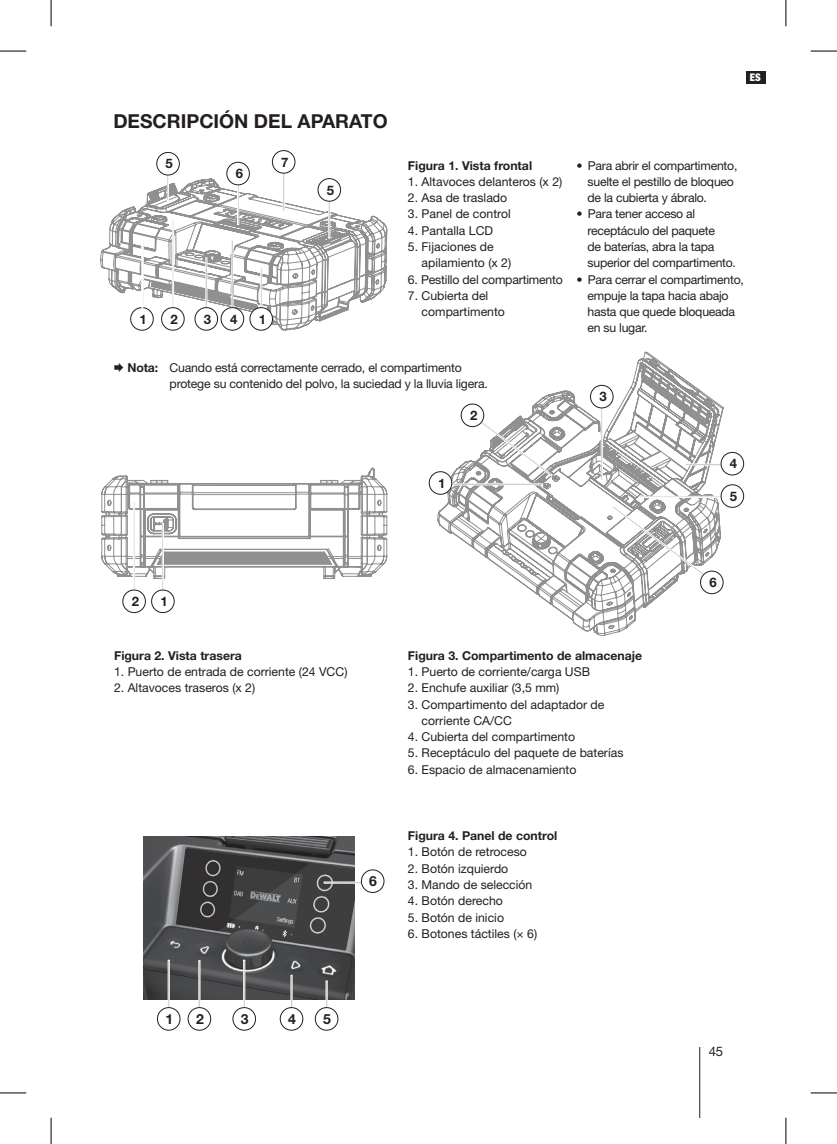
<style>
.page{position:relative;width:837px;height:1144px;background:#fff}
.page>*{position:absolute;margin:0;border:0;box-sizing:border-box;transform-origin:0 0}
.t1{font:700 19.25px "Helvetica Neue LT Std";color:#231f20}
.t2{font:700 14px "Helvetica Neue LT Std";color:#231f20}
.t3{font:700 13.12px "Helvetica Neue LT Std";color:#231f20}
.t4{font:13.12px "Helvetica Neue LT Std";color:#231f20}
.t5{font:12.25px/16.3px "Helvetica Neue LT Std";color:#231f20}
.t6{font:12.25px/16.3px "Helvetica Neue LT Std";letter-spacing:-.02em;color:#231f20}
.t7{font:700 12.25px "Helvetica Neue LT Std";color:#231f20}
.t8{font:900 condensed 11.38px "Helvetica Neue LT Std";color:#fff}
.s1{font-weight:700}
.s2{font-size:10.5px}
</style>
<div class="page">
<hr style="left:699px;top:1047px;width:1px;height:71px;background:#231f20">
<div style="left:746px;top:72px;width:19px;height:12px;background:#231f20"></div>
<svg style="left:437px;top:351px;width:286px;height:285px"></svg>
<img style="left:143px;top:836px;width:211px;height:163px">
<svg style="left:100px;top:179px;width:287px;height:151px"></svg>
<svg style="left:172px;top:218px;width:2px;height:89px"></svg>
<svg style="left:600px;top:408px;width:2px;height:73px"></svg>
<svg style="left:684px;top:463px;width:36px;height:3px"></svg>
<svg style="left:638px;top:496px;width:82px;height:2px"></svg>
<svg style="left:450px;top:420px;width:110px;height:69px"></svg>
<svg style="left:611px;top:505px;width:93px;height:71px"></svg>
<svg style="left:101px;top:468px;width:286px;height:123px"></svg>
<div style="left:151px;top:590px;width:23px;height:23px;border:1px solid #231f20;border-radius:50%"></div>
<div style="left:122px;top:590px;width:24px;height:23px;border:1px solid #231f20;border-radius:50%"></div>
<div style="left:161px;top:307px;width:23px;height:23px;border:1px solid #231f20;border-radius:50%"></div>
<svg style="left:205px;top:257px;width:2px;height:50px"></svg>
<svg style="left:260px;top:267px;width:2px;height:40px"></svg>
<svg style="left:231px;top:240px;width:2px;height:67px"></svg>
<svg style="left:237px;top:185px;width:2px;height:40px"></svg>
<svg style="left:328px;top:201px;width:2px;height:38px"></svg>
<svg style="left:282px;top:173px;width:3px;height:39px"></svg>
<svg style="left:167px;top:175px;width:2px;height:26px"></svg>
<div style="left:130px;top:307px;width:23px;height:23px;border:1px solid #231f20;border-radius:50%"></div>
<div style="left:195px;top:308px;width:22px;height:22px;background:#fff;border-radius:50%"></div>
<div style="left:195px;top:307px;width:23px;height:23px;border:1px solid #231f20;border-radius:50%"></div>
<div style="left:221px;top:308px;width:22px;height:22px;background:#fff;border-radius:50%"></div>
<div style="left:221px;top:307px;width:23px;height:23px;border:1px solid #231f20;border-radius:50%"></div>
<div style="left:250px;top:308px;width:22px;height:22px;background:#fff;border-radius:50%"></div>
<div style="left:249px;top:307px;width:23px;height:23px;border:1px solid #231f20;border-radius:50%"></div>
<div style="left:272px;top:150px;width:23px;height:23px;border:1px solid #231f20;border-radius:50%"></div>
<div style="left:227px;top:162px;width:22px;height:23px;background:#fff;border-radius:50%"></div>
<div style="left:226px;top:162px;width:23px;height:23px;border:1px solid #231f20;border-radius:50%"></div>
<div style="left:156px;top:152px;width:23px;height:23px;border:1px solid #231f20;border-radius:50%"></div>
<div style="left:318px;top:179px;width:22px;height:22px;background:#fff;border-radius:50%"></div>
<div style="left:318px;top:178px;width:23px;height:23px;border:1px solid #231f20;border-radius:50%"></div>
<div style="left:590px;top:385px;width:23px;height:23px;background:#fff;border-radius:50%"></div>
<div style="left:590px;top:385px;width:23px;height:23px;border:1px solid #231f20;border-radius:50%"></div>
<div style="left:429px;top:472px;width:22px;height:22px;background:#fff;border-radius:50%"></div>
<div style="left:429px;top:471px;width:23px;height:23px;border:1px solid #231f20;border-radius:50%"></div>
<div style="left:461px;top:404px;width:22px;height:23px;background:#fff;border-radius:50%"></div>
<div style="left:461px;top:404px;width:23px;height:23px;border:1px solid #231f20;border-radius:50%"></div>
<svg style="left:141px;top:240px;width:3px;height:68px"></svg>
<div style="left:720px;top:452px;width:23px;height:23px;background:#fff;border-radius:50%"></div>
<div style="left:720px;top:452px;width:23px;height:23px;border:1px solid #231f20;border-radius:50%"></div>
<div style="left:720px;top:485px;width:23px;height:22px;background:#fff;border-radius:50%"></div>
<div style="left:720px;top:484px;width:23px;height:24px;border:1px solid #231f20;border-radius:50%"></div>
<div style="left:700px;top:571px;width:23px;height:23px;background:#fff;border-radius:50%"></div>
<div style="left:700px;top:571px;width:23px;height:23px;border:1px solid #231f20;border-radius:50%"></div>
<svg style="left:325px;top:980px;width:2px;height:27px"></svg>
<svg style="left:290px;top:975px;width:2px;height:32px"></svg>
<svg style="left:243px;top:960px;width:2px;height:47px"></svg>
<svg style="left:198px;top:960px;width:2px;height:47px"></svg>
<svg style="left:167px;top:960px;width:3px;height:47px"></svg>
<svg style="left:323px;top:881px;width:38px;height:3px"></svg>
<div style="left:361px;top:870px;width:23px;height:23px;border:1px solid #231f20;border-radius:50%"></div>
<div style="left:315px;top:1007px;width:23px;height:23px;border:1px solid #231f20;border-radius:50%"></div>
<div style="left:280px;top:1007px;width:23px;height:23px;border:1px solid #231f20;border-radius:50%"></div>
<div style="left:233px;top:1007px;width:23px;height:23px;border:1px solid #231f20;border-radius:50%"></div>
<div style="left:188px;top:1007px;width:23px;height:23px;border:1px solid #231f20;border-radius:50%"></div>
<div style="left:157px;top:1007px;width:23px;height:23px;border:1px solid #231f20;border-radius:50%"></div>
<svg style="left:0;top:51px;width:26px;height:1px"></svg>
<svg style="left:810px;top:51px;width:26px;height:1px"></svg>
<svg style="left:0;top:1092px;width:26px;height:1px"></svg>
<svg style="left:810px;top:1092px;width:26px;height:1px"></svg>
<svg style="left:51px;top:0;width:1px;height:26px"></svg>
<svg style="left:51px;top:1118px;width:1px;height:26px"></svg>
<svg style="left:785px;top:0;width:1px;height:26px"></svg>
<svg style="left:785px;top:1118px;width:1px;height:26px"></svg>
<h1 class="t1" style="left:113px;top:109px;width:276px">DESCRIPCIÓN DEL APARATO</h1>
<p class="t3" style="left:166px;top:156px;width:9px">5</p>
<p class="t3" style="left:236px;top:165px;width:9px">6</p>
<p class="t3" style="left:281px;top:154px;width:9px">7</p>
<p class="t3" style="left:327px;top:182px;width:9px">5</p>
<p class="t3" style="left:139px;top:311px;width:9px">1</p>
<p class="t3" style="left:170px;top:311px;width:9px">2</p>
<p class="t3" style="left:204px;top:311px;width:9px">3</p>
<p class="t3" style="left:230px;top:311px;width:9px">4</p>
<p class="t3" style="left:259px;top:311px;width:9px">1</p>
<p class="t7" style="left:408px;top:158px;width:126px">Figura 1. Vista frontal</p>
<p class="t5" style="left:408px;top:173px;width:156px">1. Altavoces delanteros (x 2)</p>
<p class="t5" style="left:408px;top:189px;width:101px">2. Asa de traslado</p>
<p class="t5" style="left:408px;top:206px;width:104px">3. Panel de control</p>
<p class="t5" style="left:408px;top:222px;width:87px">4. Pantalla LCD</p>
<p class="t5" style="left:421px;top:238px;width:91px;text-indent:-14px">5. Fijaciones de apilamiento (x 2)</p>
<p class="t5" style="left:408px;top:271px;width:156px">6. Pestillo del compartimento</p>
<p class="t5" style="left:421px;top:287px;width:85px;text-indent:-14px">7. Cubierta del compartimento</p>
<p class="t5" style="left:169px;top:359px;width:320px;text-indent:-42px"><span class="s1">Nota:</span> Cuando está correctamente cerrado, el compartimento protege su contenido del polvo, la suciedad y la lluvia ligera.</p>
<p class="t3" style="left:470px;top:407px;width:9px">2</p>
<p class="t8" style="left:749px;top:71px;width:14px">E N<span class="s2">S</span></p>
<p class="t6" style="left:587px;top:157px;width:151px;text-indent:-11px">• Para abrir el compartimento, suelte el pestillo de bloqueo de la cubierta y ábralo.</p>
<p class="t6" style="left:587px;top:206px;width:150px;text-indent:-11px">• Para tener acceso al receptáculo del paquete<br>de baterías, abra la tapa superior del compartimento.</p>
<p class="t6" style="left:587px;top:271px;width:158px;text-indent:-11px">• Para cerrar el compartimento, empuje la tapa hacia abajo hasta que quede bloqueada en su lugar.</p>
<p class="t3" style="left:599px;top:388px;width:9px">3</p>
<p class="t3" style="left:438px;top:475px;width:9px">1</p>
<p class="t3" style="left:729px;top:456px;width:9px">4</p>
<p class="t3" style="left:729px;top:488px;width:9px">5</p>
<p class="t3" style="left:132px;top:593px;width:9px">2</p>
<p class="t3" style="left:160px;top:593px;width:9px">1</p>
<p class="t3" style="left:709px;top:574px;width:9px">6</p>
<p class="t7" style="left:114px;top:648px;width:129px">Figura 2. Vista trasera</p>
<p class="t5" style="left:114px;top:663px;width:235px">1. Puerto de entrada de corriente (24 VCC)</p>
<p class="t5" style="left:114px;top:680px;width:143px">2. Altavoces traseros (x 2)</p>
<p class="t2" style="left:369px;top:872px;width:9px">6</p>
<p class="t2" style="left:165px;top:1010px;width:9px">1</p>
<p class="t2" style="left:196px;top:1010px;width:9px">2</p>
<p class="t2" style="left:241px;top:1010px;width:9px">3</p>
<p class="t2" style="left:288px;top:1010px;width:9px">4</p>
<p class="t2" style="left:323px;top:1010px;width:9px">5</p>
<p class="t7" style="left:408px;top:648px;width:236px">Figura 3. Compartimento de almacenaje</p>
<p class="t5" style="left:408px;top:663px;width:184px">1. Puerto de corriente/carga USB</p>
<p class="t5" style="left:408px;top:680px;width:153px">2. Enchufe auxiliar (3,5 mm)</p>
<p class="t5" style="left:421px;top:696px;width:184px;text-indent:-14px">3. Compartimento del adaptador de corriente CA/CC</p>
<p class="t5" style="left:408px;top:728px;width:169px">4. Cubierta del compartimento</p>
<p class="t5" style="left:408px;top:745px;width:217px">5. Receptáculo del paquete de baterías</p>
<p class="t5" style="left:408px;top:761px;width:170px">6. Espacio de almacenamiento</p>
<p class="t7" style="left:408px;top:828px;width:151px">Figura 4. Panel de control</p>
<p class="t5" style="left:408px;top:844px;width:120px">1. Botón de retroceso</p>
<p class="t5" style="left:408px;top:860px;width:102px">2. Botón izquierdo</p>
<p class="t5" style="left:408px;top:876px;width:126px">3. Mando de selección</p>
<p class="t5" style="left:408px;top:893px;width:96px">4. Botón derecho</p>
<p class="t5" style="left:408px;top:909px;width:97px">5. Botón de inicio</p>
<p class="t5" style="left:408px;top:925px;width:131px">6. Botones táctiles (× 6)</p>
<p class="t4" style="left:708px;top:1044px;width:16px">45</p>
</div>
